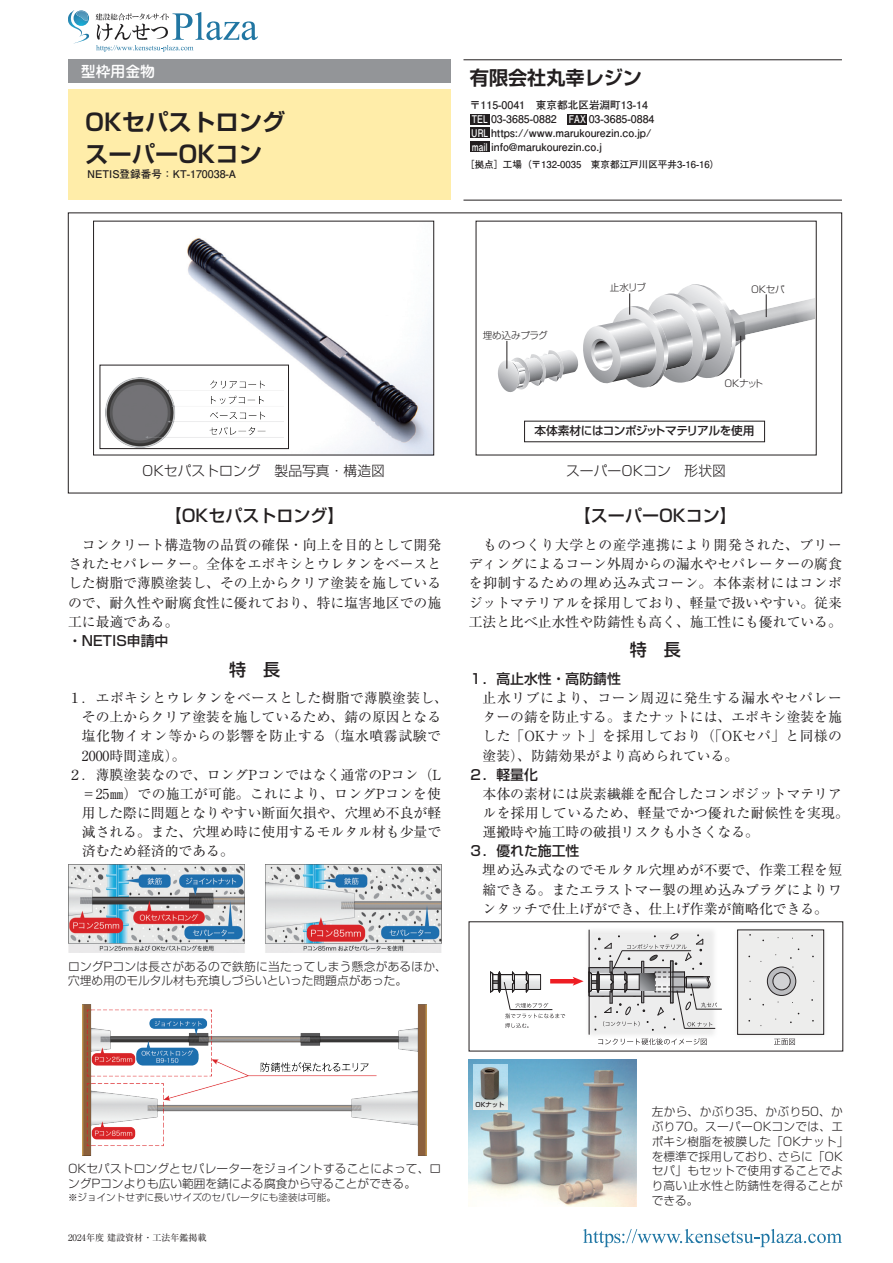
<style>
.page{position:relative;width:893px;height:1263px;background:#fff}
.page>*{position:absolute;margin:0;border:0;box-sizing:border-box;transform-origin:0 0}
.t1{font:700 23.4px/32px "Shin Go Pr 6 De";color:#231f20}
.t2{font:700 19.2px "Shin Go Pr 6 De";color:#231f20}
.t3{font:500 16.95px "Shin Go Pr 6";color:#231f20}
.t4{font:500 14.85px "Jun 34 Pro";color:#fff}
.t5{font:13.8px/19.2px "Ryumin Pr 6";color:#231f20;text-align:justify}
.t6{font:13.8px "Ryumin Pr 6";letter-spacing:.02em;color:#231f20}
.t7{font:500 13.8px "Shin Go Pr 6";color:#231f20}
.t8{font:300 13.8px "Shin Go Pr 6";color:#231f20}
.t9{font:13.8px "Ryumin Pr 6";letter-spacing:.045em;color:#231f20}
.t10{font:300 11.7px/14.9px "Shin Go Pr 6";letter-spacing:.01em;color:#231f20}
.t11{font:500 11.7px "Shin Go Pro";letter-spacing:-.04em;color:#231f20}
.t12{font:700 10.65px/13.8px "Futo Go B101 Pr 6";color:#231f20}
.t13{font:700 9.6px "Futo Go B101 Pr 6";color:#231f20}
.t14{font:300 9.6px "Shin Go Pr 6";color:#231f20}
.t15{font:300 9.6px "Shin Go Pro";letter-spacing:-.03em;color:#231f20}
.t16{font:9px "Ryumin Pr 6";color:#231f20}
.t17{font:500 6.45px "Shin Go Pr 6";color:#231f20}
.s1{color:#fff}
</style>
<div class="page">
<img style="left:112px;top:238px;width:320px;height:215px">
<div style="left:93px;top:221px;width:341px;height:234px;border:1px solid #231f20"></div>
<hr style="left:463px;top:200px;width:379px;height:1px;background:#231f20">
<hr style="left:463px;top:60px;width:379px;height:1px;background:#231f20">
<div style="left:68px;top:60px;width:383px;height:23px;background:#939598"></div>
<div style="left:68px;top:89px;width:383px;height:111px;background:#ffeda9"></div>
<div style="left:470px;top:114px;width:20px;height:10px;background:#231f20"></div>
<div style="left:567px;top:114px;width:20px;height:10px;background:#231f20"></div>
<div style="left:470px;top:128px;width:20px;height:10px;background:#231f20"></div>
<div style="left:470px;top:141px;width:20px;height:11px;background:#231f20"></div>
<img style="left:68px;top:865px;width:373px;height:88px">
<img style="left:82px;top:1005px;width:345px;height:151px">
<img style="left:106px;top:377px;width:177px;height:70px">
<div style="left:100px;top:365px;width:189px;height:84px;border:1px solid #231f20"></div>
<svg style="left:498px;top:284px;width:316px;height:108px"></svg>
<img style="left:703px;top:928px;width:122px;height:118px">
<svg style="left:767px;top:967px;width:29px;height:28px"></svg>
<div style="left:767px;top:967px;width:29px;height:29px;border:1px solid #231f20;border-radius:50%"></div>
<div style="left:773px;top:972px;width:17px;height:18px;background:#d1d2d4;border-radius:50%"></div>
<div style="left:772px;top:972px;width:19px;height:18px;border:1px solid #231f20;border-radius:50%"></div>
<hr style="left:550px;top:979px;width:26px;height:4px;background:#ee1d23">
<hr style="left:589px;top:930px;width:1px;height:104px;background:#231f20">
<div style="left:737px;top:929px;width:87px;height:106px;border:1px solid #231f20"></div>
<svg style="left:774px;top:1038px;width:21px;height:7px"></svg>
<svg style="left:598px;top:1038px;width:109px;height:7px"></svg>
<svg style="left:573px;top:933px;width:148px;height:98px"></svg>
<svg style="left:490px;top:971px;width:75px;height:57px"></svg>
<img style="left:469px;top:1060px;width:168px;height:146px">
<img style="left:473px;top:1064px;width:34px;height:45px">
<svg style="left:583px;top:1229px;width:259px;height:18px"></svg>
<img style="left:83px;top:10px;width:6px;height:16px">
<img style="left:83px;top:11px;width:6px;height:10px">
<img style="left:68px;top:10px;width:15px;height:23px">
<img style="left:75px;top:33px;width:15px;height:10px">
<svg style="left:95px;top:12px;width:163px;height:40px"></svg>
<p class="t4" style="left:81px;top:59px;width:76px">型枠用金物</p>
<h1 class="t1" style="left:85px;top:105px;width:202px">OKセパストロングスーパーOKコン</h1>
<p class="t12" style="left:87px;top:167px;width:151px">NETIS登録番号：KT-170038-A</p>
<h2 class="t2" style="left:470px;top:62px;width:174px">有限会社丸幸レジン</h2>
<p class="t12" style="left:470px;top:98px;width:186px">〒115-0041　東京都北区岩淵町13-14<br><span class="s1">TEL</span> 03-3685-0882　<span class="s1">FAX</span> 03-3685-0884<br><span class="s1">URL</span> https://www.marukourezin.co.jp/ <span class="s1">mail</span> info@marukourezin.co.j</p>
<p class="t13" style="left:465px;top:157px;width:256px">［拠点］工場（〒132-0035　東京都江戸川区平井3-16-16）</p>
<p class="t8" style="left:142px;top:459px;width:244px">OKセパストロング　製品写真・構造図</p>
<p class="t3" style="left:165px;top:502px;width:181px">【OKセパストロング】</p>
<p class="t5" style="left:68px;top:535px;width:375px">　コンクリート構造物の品質の確保・向上を目的として開発されたセパレーター。全体をエポキシとウレタンをベースとした樹脂で薄膜塗装し、その上からクリア塗装を施しているので、耐久性や耐腐食性に優れており、特に塩害地区での施工に最適である。</p>
<p class="t7" style="left:68px;top:629px;width:102px">・NETIS申請中</p>
<p class="t3" style="left:229px;top:655px;width:53px">特　長</p>
<p class="t6" style="left:68px;top:687px;width:382px">１．エポキシとウレタンをベースとした樹脂で薄膜塗装し、</p>
<p class="t5" style="left:82px;top:707px;width:361px">その上からクリア塗装を施しているため、錆の原因となる</p>
<p class="t9" style="left:82px;top:725px;width:361px">塩化物イオン等からの影響を防止する（塩水噴霧試験で</p>
<p class="t5" style="left:82px;top:745px;width:105px">2000時間達成）。</p>
<p class="t5" style="left:68px;top:764px;width:375px">２．薄膜塗装なので、ロングPコンではなく通常のPコン（L</p>
<p class="t6" style="left:82px;top:783px;width:361px">＝25㎜）での施工が可能。これにより、ロングPコンを使</p>
<p class="t5" style="left:82px;top:802px;width:361px">用した際に問題となりやすい断面欠損や、穴埋め不良が軽</p>
<p class="t5" style="left:82px;top:822px;width:361px">減される。また、穴埋め時に使用するモルタル材も少量で</p>
<p class="t5" style="left:82px;top:841px;width:154px">済むため経済的である。</p>
<p class="t10" style="left:68px;top:957px;width:380px">ロングPコンは長さがあるので鉄筋に当たってしまう懸念があるほか、穴埋め用のモルタル材も充填しづらいといった問題点があった。</p>
<p class="t15" style="left:483px;top:327px;width:66px">埋め込みプラグ</p>
<p class="t15" style="left:610px;top:279px;width:38px">止水リブ</p>
<p class="t15" style="left:751px;top:281px;width:35px">OKセパ</p>
<p class="t15" style="left:724px;top:375px;width:41px">OKナット</p>
<p class="t11" style="left:534px;top:421px;width:222px">本体素材にはコンポジットマテリアルを使用</p>
<p class="t8" style="left:566px;top:459px;width:161px">スーパーOKコン　形状図</p>
<p class="t3" style="left:574px;top:502px;width:164px">【スーパーOKコン】</p>
<p class="t5" style="left:469px;top:535px;width:375px">　ものつくり大学との産学連携により開発された、ブリーディングによるコーン外周からの漏水やセパレーターの腐食を抑制するための埋め込み式コーン。本体素材にはコンポジットマテリアルを採用しており、軽量で扱いやすい。従来工法と比べ止水性や防錆性も高く、施工性にも優れている。</p>
<p class="t3" style="left:630px;top:636px;width:53px">特　長</p>
<p class="t7" style="left:469px;top:667px;width:154px">１．高止水性・高防錆性</p>
<p class="t5" style="left:483px;top:688px;width:361px">止水リブにより、コーン周辺に発生する漏水やセパレーターの錆を防止する。またナットには、エポキシ塗装を施した「OKナット」を採用しており（「OKセパ」と同様の塗装）、防錆効果がより高められている。</p>
<p class="t7" style="left:469px;top:763px;width:71px">２．軽量化</p>
<p class="t5" style="left:483px;top:783px;width:368px;text-align:left">本体の素材には炭素繊維を配合したコンポジットマテリアルを採用しているため、軽量でかつ優れた耐候性を実現。運搬時や施工時の破損リスクも小さくなる。</p>
<p class="t7" style="left:469px;top:840px;width:112px">３．優れた施工性</p>
<p class="t5" style="left:483px;top:860px;width:361px">埋め込み式なのでモルタル穴埋めが不要で、作業工程を短縮できる。またエラストマー製の埋め込みプラグによりワンタッチで仕上げができ、仕上げ作業が簡略化できる。</p>
<p class="t10" style="left:68px;top:1160px;width:375px">OKセパストロングとセパレーターをジョイントすることによって、ロングPコンよりも広い範囲を錆による腐食から守ることができる。</p>
<p class="t14" style="left:68px;top:1189px;width:269px">※ジョイントせずに長いサイズのセパレータにも塗装は可能。</p>
<p class="t16" style="left:68px;top:1230px;width:140px">2024年度 建設資材・工法年鑑掲載</p>
<p class="t16" style="left:82px;top:1230px;width:6px">3</p>
<p class="t17" style="left:475px;top:1099px;width:31px">OKナット</p>
<p class="t10" style="left:652px;top:1103px;width:199px">左から、かぶり35、かぶり50、かぶり70。スーパーOKコンでは、エポキシ樹脂を被膜した「OKナット」を標準で採用しており、さらに「OKセパ」もセットで使用することでより高い止水性と防錆性を得ることができる。</p>
</div>
